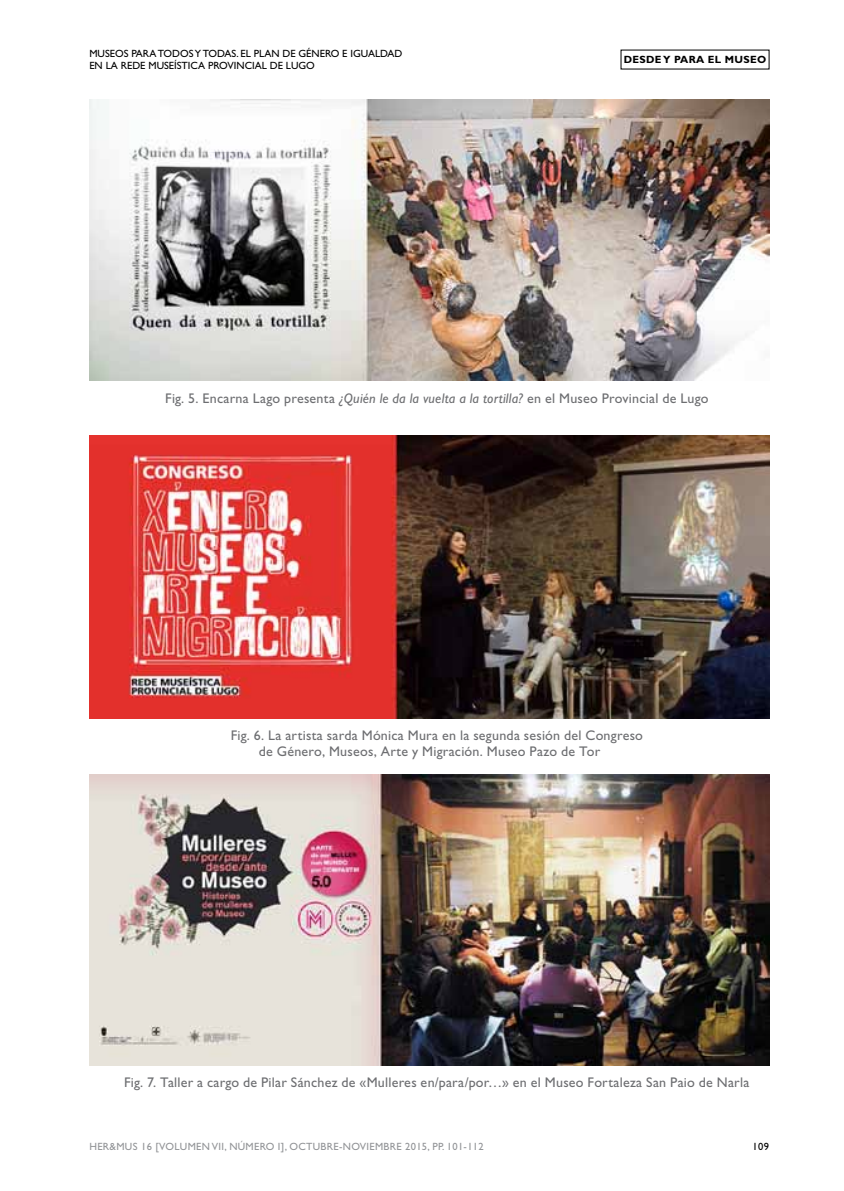
<style>
.page{position:relative;width:844px;height:1191px;background:#fff}
.page>*{position:absolute;margin:0;border:0;box-sizing:border-box;transform-origin:0 0}
.t1{font:14px/15.8px "Gill Sans Std";letter-spacing:.015em;color:#6d6e71}
.t2{font:10.5px/12.6px "Gill Sans Std";color:#000}
.t3{font:10.5px "Gill Sans Std";letter-spacing:.03em;color:#919396}
.t4{font:700 10.5px "Gill Sans Std";letter-spacing:.03em;color:#000}
.s1{font-style:italic}
</style>
<div class="page">
<img style="left:89px;top:99px;width:680px;height:281px">
<img style="left:89px;top:435px;width:680px;height:283px">
<img style="left:89px;top:774px;width:680px;height:291px">
<p class="t2" style="left:89px;top:47px;width:314px">Museos para todos y todas. El Plan de Género e Igualdad en la Rede Museística Provincial de Lugo</p>
<p class="t4" style="left:623px;top:53px;width:144px">DESDE Y PARA EL MUSEO</p>
<p class="t1" style="left:165px;top:391px;width:544px">Fig. 5. Encarna Lago presenta <span class="s1">¿Quién le da la vuelta a la tortilla?</span> en el Museo Provincial de Lugo</p>
<p class="t1" style="left:258px;top:727px;width:386px;text-indent:-28px">Fig. 6. La artista sarda Mónica Mura en la segunda sesión del Congreso de Género, Museos, Arte y Migración. Museo Pazo de Tor</p>
<p class="t1" style="left:124px;top:1074px;width:626px">Fig. 7. Taller a cargo de Pilar Sánchez de «Mulleres en/para/por…» en el Museo Fortaleza San Paio de Narla</p>
<p class="t3" style="left:89px;top:1140px;width:396px">her&amp;mus 16 [volumen VII, número I], octubre-noviembre 2015, pp. 101-112</p>
<p class="t2" style="left:752px;top:1139px;width:18px">109</p>
</div>
